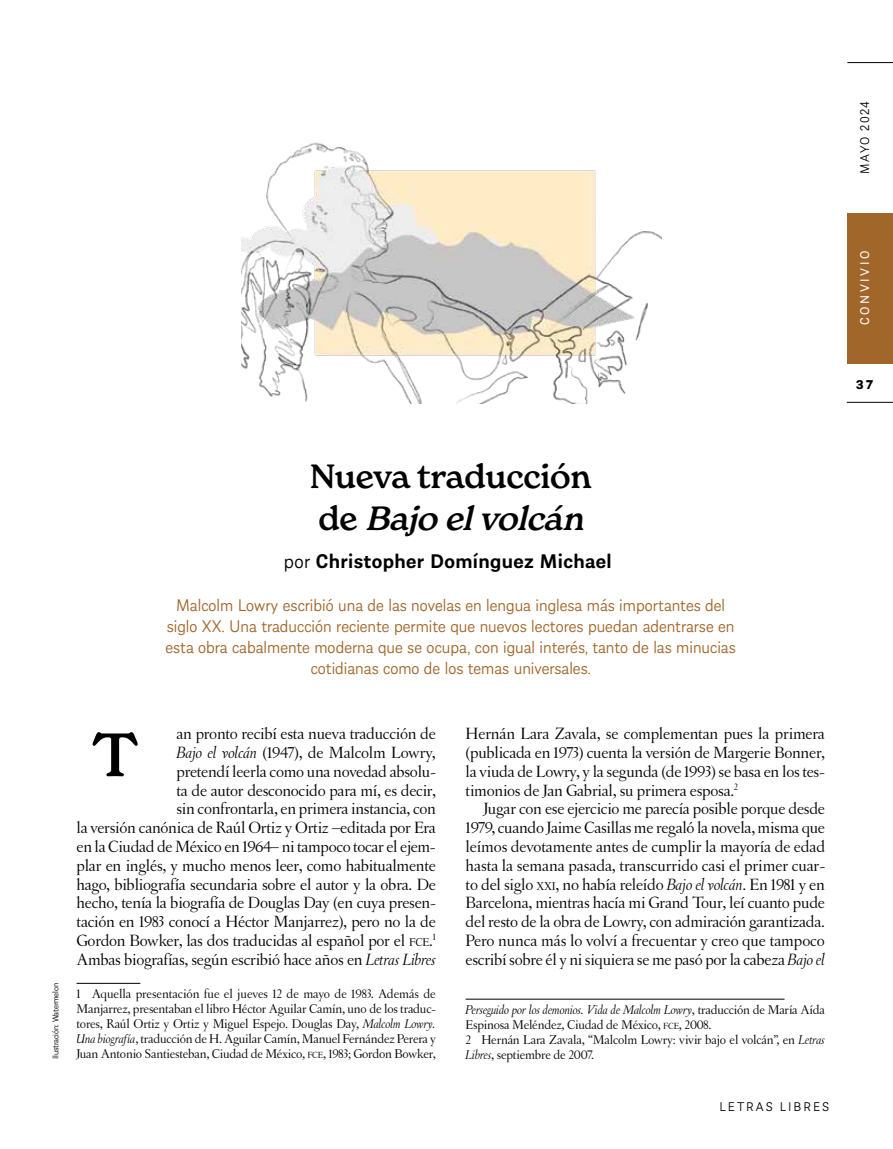
<style>
.page{position:relative;width:893px;height:1149px;background:#fff}
.page>*{position:absolute;margin:0;border:0;box-sizing:border-box;transform-origin:0 0}
.t1{font:500 60px "New Spirit";color:#000}
.t2{font:500 33px/41.2px "New Spirit";letter-spacing:-.01em;color:#000}
.t3{font:600 21px "Almanach";letter-spacing:.02em;color:#000}
.t4{font:300 18px/21px "Almanach";color:#a1662a;text-align:center}
.t5{font:17.25px/18.8px "OT Letras Oldstyle Pro Reg";letter-spacing:-.015em;color:#000;text-align:justify}
.t6{font:13.5px/15px "OT Letras Oldstyle Pro Reg";letter-spacing:-.015em;color:#000}
.t7{font:13.5px "OT Letras Oldstyle Pro It";letter-spacing:-.015em;color:#000}
.t8{font:300 13.5px "Almanach";letter-spacing:.15em;color:#000}
.t9{font:13.5px "Almanach";letter-spacing:.195em;color:#fff}
.t10{font:300 13.5px "Almanach";letter-spacing:.09em;color:#000}
.t11{font:700 13.5px "Almanach";color:#000}
.t12{font:300 9px "Almanach";letter-spacing:-.015em;color:#000}
.s1{font-style:italic}
.s2{font-weight:300}
.s3{font-family:"OT Letras Oldstyle Pro It"}
.s4{font-size:12.15px}
.s5{font-size:9.45px}
.s6{font-family:"OT Letras Oldstyle Pro Reg"}
</style>
<div class="page">
<hr style="left:466px;top:998px;width:318px;height:1px;background:#000">
<hr style="left:77px;top:982px;width:63px;height:1px;background:#000">
<img style="left:241px;top:142px;width:420px;height:261px">
<hr style="left:847px;top:402px;width:46px;height:1px;background:#000">
<hr style="left:847px;top:62px;width:46px;height:1px;background:#000">
<div style="left:847px;top:213px;width:46px;height:150px;background:#a1662a"></div>
<p class="t10" style="left:855px;top:174px;width:74px;rotate:-90deg">MAYO 2024</p>
<p class="t9" style="left:855px;top:325px;width:76px;rotate:-90deg">CONVIVIO</p>
<p class="t11" style="left:856px;top:373px;width:19px">37</p>
<h2 class="t2" style="left:310px;top:456px;width:284px">Nueva traducción d e <span class="s1">Bajo elvolcán</span></h2>
<p class="t3" style="left:284px;top:545px;width:329px"><span class="s2">por</span> Christopher Domínguez Michael</p>
<p class="t4" style="left:165px;top:593px;width:572px">Malcolm Lowry escribió una de las novelas en lengua inglesa más importantes del siglo XX. Una traducción reciente permite que nuevos lectores puedan adentrarse en esta obra cabalmente moderna que se ocupa, con igual interés, tanto de las minucias cotidianas como de los temas universales.</p>
<p class="t12" style="left:49px;top:1058px;width:78px;rotate:-90deg">Ilustración: Watermelon</p>
<p class="t5" style="left:77px;top:723px;width:361px;text-align:right">an pronto recibí esta nueva traducción de<br><span class="s3">Bajo el volcán</span> (1947), de Malcolm Lowry,<br>pretendí leerla como una novedad absolu-<br>ta de autor desconocido para mí, es decir,<br>sin confrontarla, en primera instancia, con<br>la versión canónica de Raúl Ortiz y Ortiz –editada por Era en la Ciudad de México en 1964– ni tampoco tocar el ejem&shy;plar en inglés, y mucho menos leer, como habitualmente hago, bibliografía secundaria sobre el autor y la obra. De hecho, tenía la biografía de Douglas Day (en cuya presen&shy;tación en 1983 conocí a Héctor Manjarrez), pero no la de Gordon Bowker, las dos traducidas al español por el <span class="s4">FCE</span>.<sup>1<br></sup>Ambas biografías, según escribió hace años en <span class="s3">Letras Libres</span></p>
<p class="t6" style="left:77px;top:985px;width:361px;text-align:justify">1 Aquella presentación fue el jueves 12 de mayo de 1983. Además de Manjarrez, presentaban el libro Héctor Aguilar Camín, uno de los traduc&shy;tores, Raúl Ortiz y Ortiz y Miguel Espejo. Douglas Day, <span class="s3">Malcolm Lowry.<br>Una biografía</span>, traducción de H. Aguilar Camín, Manuel Fernández Perera y</p>
<h1 class="t1" style="left:93px;top:717px;width:47px">T</h1>
<p class="t6" style="left:77px;top:1045px;width:361px">Juan Antonio Santiesteban, Ciudad de México, <span class="s5">FCE</span>, 1983; Gordon Bowker,</p>
<p class="t5" style="left:466px;top:723px;width:361px">Hernán Lara Zavala, se complementan pues la primera (publicada en 1973) cuenta la versión de Margerie Bonner, la viuda de Lowry, y la segunda (de 1993) se basa en los tes&shy;timonios de Jan Gabrial, su primera esposa.<sup>2</sup></p>
<p class="t5" style="left:466px;top:798px;width:361px;text-indent:18px">Jugar con ese ejercicio me parecía posible porque desde 1979, cuando Jaime Casillas me regaló la novela, misma que leímos devotamente antes de cumplir la mayoría de edad hasta la semana pasada, transcurrido casi el primer cuar&shy;to del siglo <span class="s4">XXI</span>, no había releído <span class="s3">Bajo el volcán</span>. En 1981 y en Barcelona, mientras hacía mi Grand Tour, leí cuanto pude del resto de la obra de Lowry, con admiración garantizada.<br>Pero nunca más lo volví a frecuentar y creo que tampoco escribí sobre él y ni siquiera se me pasó por la cabeza <span class="s3">Bajo el</span></p>
<p class="t7" style="left:466px;top:999px;width:361px">Perseguido por los demonios. Vida de Malcolm Lowry<span class="s6">, traducción de María Aída</span></p>
<p class="t6" style="left:466px;top:1016px;width:361px">Espinosa Meléndez, Ciudad de México, <span class="s5">FCE</span>, 2008.<br>2 Hernán Lara Zavala, “Malcolm Lowry: vivir bajo el volcán”, en <span class="s3">Letras<br>Libres</span>, septiembre de 2007.</p>
<p class="t8" style="left:719px;top:1096px;width:111px">LETRAS LIBRES</p>
</div>
